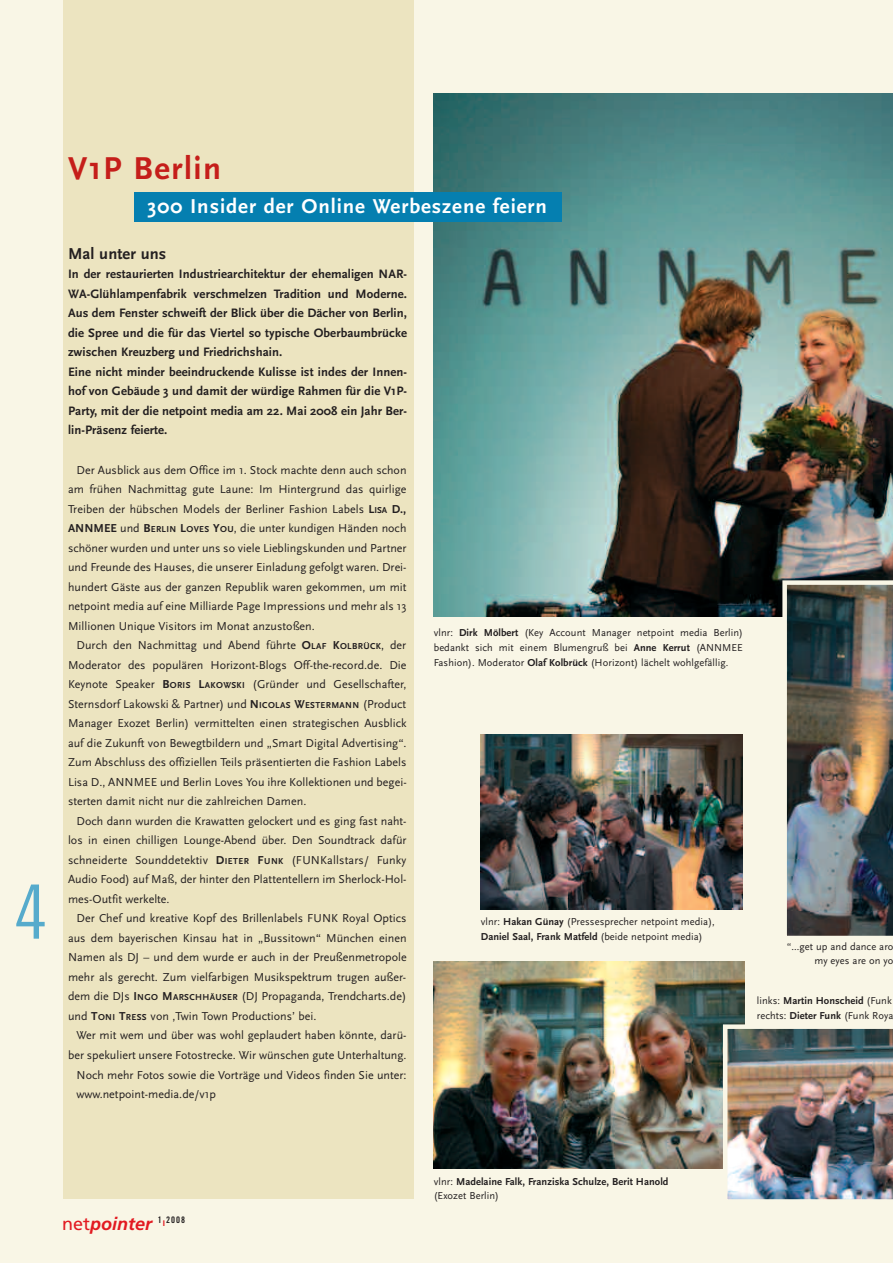
<style>
.page{position:relative;width:893px;height:1263px;background:#f9f6e6}
.page>*{position:absolute;margin:0;border:0;box-sizing:border-box;transform-origin:0 0}
.t1{font:75px "Trade Gothic Cond Eighteen";color:#56abcc}
.t2{font:700 33px "Scala Sans";letter-spacing:.045em;color:#c51e1a}
.t3{font:700 21px "Scala Sans";letter-spacing:.045em;color:#fff}
.t4{font:italic 700 18px "Frutiger";color:#e21a21}
.t5{font:700 16.5px "Scala Sans";letter-spacing:.005em;color:#231f20}
.t6{font:700 12.75px/19.5px "Scala Sans";letter-spacing:.005em;color:#231f20}
.t7{font:12px/19.5px "Scala Sans";color:#231f20;text-align:justify}
.t8{font:10.5px/15px "Scala Sans";letter-spacing:.005em;color:#231f20}
.t9{font:700 10.5px/14.2px "Scala Sans";letter-spacing:.005em;color:#231f20}
.s1{font-weight:700}
.s2{font-weight:700;font-size:9px}
.s3{font-weight:400;font-style:normal}
.s4{font-weight:400}
</style>
<div class="page">
<div style="left:64px;top:0;width:350px;height:1199px;background:#ece4c0"></div>
<img style="left:434px;top:94px;width:459px;height:522px">
<img style="left:434px;top:961px;width:310px;height:207px">
<img style="left:782px;top:580px;width:111px;height:356px">
<img style="left:481px;top:735px;width:262px;height:174px">
<img style="left:723px;top:1024px;width:170px;height:176px">
<div style="left:134px;top:192px;width:427px;height:30px;background:#057fb0"></div>
<h1 class="t1" style="left:14px;top:884px;width:35px">4</h1>
<h2 class="t2" style="left:68px;top:148px;width:154px">V1P Berlin</h2>
<h3 class="t3" style="left:148px;top:193px;width:401px">300 Insider der Online Werbeszene feiern</h3>
<h3 class="t5" style="left:68px;top:244px;width:100px">Mal unter uns</h3>
<p class="t6" style="left:68px;top:264px;width:341px">In der restaurierten Industriearchitektur der ehemaligen NAR-WA-Glühlampenfabrik verschmelzen Tradition und Moderne.<br>Aus dem Fenster schweift der Blick über die Dächer von Berlin, die Spree und die für das Viertel so typische Oberbaumbrücke zwischen Kreuzberg und Friedrichshain.<br>Eine nicht minder beeindruckende Kulisse ist indes der Innen&shy;hof von Gebäude 3 und damit der würdige Rahmen für die V1P-Party, mit der die netpoint media am 22. Mai 2008 ein Jahr Ber&shy;lin-Präsenz feierte.</p>
<p class="t7" style="left:68px;top:460px;width:340px;text-indent:9px">Der Ausblick aus dem Office im 1. Stock machte denn auch schon am frühen Nachmittag gute Laune: Im Hintergrund das quirlige Treiben der hübschen Models der Berliner Fashion Labels <span class="s1">L</span><span class="s2">ISA</span> <span class="s1">D., ANNMEE</span> und <span class="s1">B</span><span class="s2">ERLIN</span> <span class="s1">L</span><span class="s2">OVES</span> <span class="s1">Y</span><span class="s2">OU</span>, die unter kundigen Händen noch schöner wurden und unter uns so viele Lieblingskunden und Partner und Freunde des Hauses, die unserer Einladung gefolgt waren. Drei&shy;hundert Gäste aus der ganzen Republik waren gekommen, um mit netpoint media auf eine Milliarde Page Impressions und mehr als 13<br>Millionen Unique Visitors im Monat anzustoßen.</p>
<p class="t7" style="left:68px;top:635px;width:340px;text-indent:9px">Durch den Nachmittag und Abend führte <span class="s1">O</span><span class="s2">LAF</span> <span class="s1">K</span><span class="s2">OLBRÜCK</span>, der Moderator des populären Horizont-Blogs Off-the-record.de. Die Keynote Speaker <span class="s1">B</span><span class="s2">ORIS</span> <span class="s1">L</span><span class="s2">AKOWSKI</span> (Gründer und Gesellschafter, Sternsdorf Lakowski &amp; Partner) und <span class="s1">N</span><span class="s2">ICOLAS</span> <span class="s1">W</span><span class="s2">ESTERMANN</span> (Product Manager Exozet Berlin) vermittelten einen strategischen Ausblick auf die Zukunft von Bewegtbildern und „Smart Digital Advertising“.<br>Zum Abschluss des offiziellen Teils präsentierten die Fashion Labels Lisa D., ANNMEE und Berlin Loves You ihre Kollektionen und begei&shy;sterten damit nicht nur die zahlreichen Damen.</p>
<p class="t7" style="left:68px;top:811px;width:340px;text-indent:9px">Doch dann wurden die Krawatten gelockert und es ging fast naht&shy;los in einen chilligen Lounge-Abend über. Den Soundtrack dafür schneiderte Sounddetektiv <span class="s1">D</span><span class="s2">IETER</span> <span class="s1">F</span><span class="s2">UNK</span> (FUNKallstars/ Funky Audio Food) auf Maß, der hinter den Plattentellern im Sherlock-Hol&shy;mes-Outfit werkelte.</p>
<p class="t7" style="left:68px;top:908px;width:340px;text-indent:9px">Der Chef und kreative Kopf des Brillenlabels FUNK Royal Optics aus dem bayerischen Kinsau hat in „Bussitown“ München einen Namen als DJ – und dem wurde er auch in der Preußenmetropole mehr als gerecht. Zum vielfarbigen Musikspektrum trugen außer&shy;dem die DJs <span class="s1">I</span><span class="s2">NGO</span> <span class="s1">M</span><span class="s2">ARSCHHÄUSER</span> (DJ Propaganda, Trendcharts.de) und <span class="s1">T</span><span class="s2">ONI</span> <span class="s1">T</span><span class="s2">RESS</span> von ‚Twin Town Productions’ bei.</p>
<p class="t7" style="left:77px;top:1025px;width:331px">Wer mit wem und über was wohl geplaudert haben könnte, darü-</p>
<p class="t7" style="left:68px;top:1045px;width:340px">ber spekuliert unsere Fotostrecke. Wir wünschen gute Unterhaltung.</p>
<p class="t7" style="left:77px;top:1064px;width:332px">Noch mehr Fotos sowie die Vorträge und Videos finden Sie unter:</p>
<p class="t7" style="left:77px;top:1084px;width:141px">www.netpoint-media.de/v1p</p>
<p class="t8" style="left:434px;top:625px;width:311px;text-align:justify">vlnr: <span class="s1">Dirk Mölbert</span> (Key Account Manager netpoint media Berlin) bedankt sich mit einem Blumengruß bei <span class="s1">Anne Kerrut</span> (ANNMEE Fashion). Moderator <span class="s1">Olaf Kolbrück</span> (Horizont) lächelt wohlgefällig.</p>
<p class="t8" style="left:481px;top:914px;width:235px">vlnr: <span class="s1">Hakan Günay</span> (Pressesprecher netpoint media),<br><span class="s1">Daniel Saal, Frank Matfeld</span> (beide netpoint media)</p>
<p class="t8" style="left:787px;top:939px;width:108px;line-height:14.2px;text-align:right">“...get up and dance aro my eyes are on yo</p>
<p class="t8" style="left:757px;top:993px;width:138px;line-height:14.2px">links: <span class="s1">Martin Honscheid</span> (Funk rechts: <span class="s1">Dieter Funk</span> (Funk Roya</p>
<h3 class="t4" style="left:62px;top:1216px;width:124px"><span class="s3">net</span>pointer <sup>1</sup><sup>ı</sup> <sup>2008</sup></h3>
<p class="t9" style="left:434px;top:1174px;width:236px"><span class="s4">vlnr:</span> Madelaine Falk, Franziska Schulze, Berit Hanold <span class="s4">(Exozet Berlin)</span></p>
</div>
